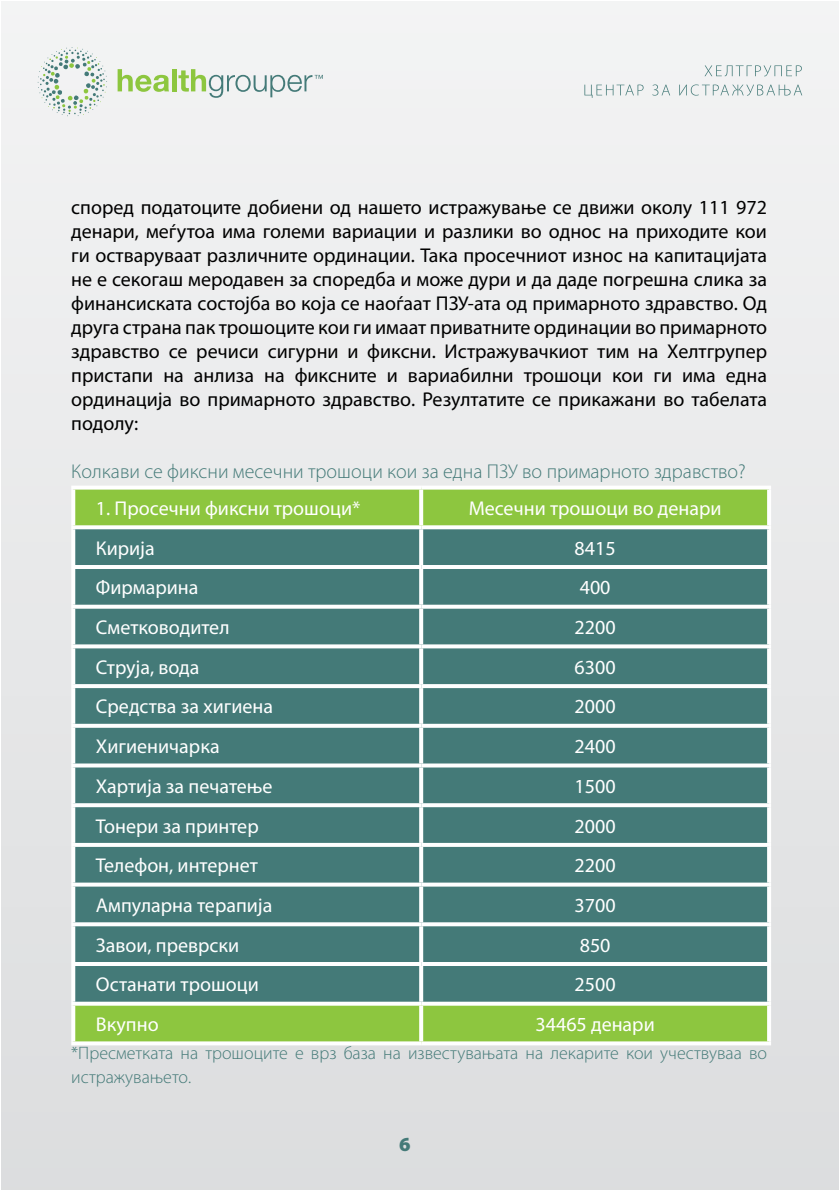
<style>
.page{position:relative;width:840px;height:1191px;background:#fff}
.page>*{position:absolute;margin:0;border:0;box-sizing:border-box;transform-origin:0 0}
.body_text{font:20px/24px "Myriad Pro";color:#000;text-align:justify}
.body_text-2{font:20px "Myriad Pro";color:#fff}
.naslov_tabela{font:300 20px "Myriad Pro";color:#447a78}
.t1{font:900 20px "Myriad Pro";color:#447a78}
.naslov_tabela-2{font:300 18px/24px "Myriad Pro";color:#447a78}
</style>
<div class="page">
<div style="left:1px;top:1px;width:837px;height:1189px;background:linear-gradient(to right,#eaeaeb,#eaebec)"></div>
<svg style="left:38px;top:47px;width:69px;height:69px"></svg>
<svg style="left:117px;top:69px;width:52px;height:23px"></svg>
<hr style="left:172px;top:69px;width:4px;height:22px;background:#8dc63f">
<svg style="left:178px;top:69px;width:145px;height:29px"></svg>
<svg style="left:704px;top:65px;width:97px;height:11px"></svg>
<svg style="left:584px;top:85px;width:59px;height:13px"></svg>
<svg style="left:652px;top:84px;width:17px;height:12px"></svg>
<svg style="left:679px;top:84px;width:122px;height:12px"></svg>
<div style="left:75px;top:489px;width:691px;height:552px;background:#8dc63f"></div>
<div style="left:75px;top:529px;width:691px;height:472px;background:#447a78"></div>
<svg style="left:71px;top:485px;width:350px;height:4px"></svg>
<hr style="left:71px;top:489px;width:4px;height:36px;background:#fff">
<svg style="left:421px;top:485px;width:349px;height:4px"></svg>
<svg style="left:419px;top:489px;width:4px;height:36px"></svg>
<svg style="left:766px;top:489px;width:4px;height:36px"></svg>
<svg style="left:71px;top:525px;width:350px;height:4px"></svg>
<hr style="left:71px;top:529px;width:4px;height:36px;background:#fff">
<svg style="left:421px;top:525px;width:349px;height:4px"></svg>
<svg style="left:419px;top:529px;width:4px;height:36px"></svg>
<svg style="left:766px;top:529px;width:4px;height:36px"></svg>
<hr style="left:71px;top:565px;width:350px;height:4px;background:#fff">
<hr style="left:71px;top:569px;width:4px;height:35px;background:#fff">
<hr style="left:421px;top:565px;width:349px;height:4px;background:#fff">
<svg style="left:419px;top:569px;width:4px;height:35px"></svg>
<svg style="left:766px;top:569px;width:4px;height:35px"></svg>
<svg style="left:71px;top:604px;width:350px;height:4px"></svg>
<hr style="left:71px;top:608px;width:4px;height:36px;background:#fff">
<svg style="left:421px;top:604px;width:349px;height:4px"></svg>
<svg style="left:419px;top:608px;width:4px;height:36px"></svg>
<svg style="left:766px;top:608px;width:4px;height:36px"></svg>
<svg style="left:71px;top:644px;width:350px;height:4px"></svg>
<hr style="left:71px;top:648px;width:4px;height:36px;background:#fff">
<svg style="left:421px;top:644px;width:349px;height:4px"></svg>
<svg style="left:419px;top:648px;width:4px;height:36px"></svg>
<svg style="left:766px;top:648px;width:4px;height:36px"></svg>
<svg style="left:71px;top:684px;width:350px;height:4px"></svg>
<hr style="left:71px;top:688px;width:4px;height:36px;background:#fff">
<svg style="left:421px;top:684px;width:349px;height:4px"></svg>
<svg style="left:419px;top:688px;width:4px;height:36px"></svg>
<svg style="left:766px;top:688px;width:4px;height:36px"></svg>
<svg style="left:71px;top:724px;width:350px;height:4px"></svg>
<hr style="left:71px;top:728px;width:4px;height:35px;background:#fff">
<svg style="left:421px;top:724px;width:349px;height:4px"></svg>
<svg style="left:419px;top:728px;width:4px;height:35px"></svg>
<svg style="left:766px;top:728px;width:4px;height:35px"></svg>
<svg style="left:71px;top:763px;width:350px;height:4px"></svg>
<hr style="left:71px;top:767px;width:4px;height:36px;background:#fff">
<svg style="left:421px;top:763px;width:349px;height:4px"></svg>
<svg style="left:419px;top:767px;width:4px;height:36px"></svg>
<svg style="left:766px;top:767px;width:4px;height:36px"></svg>
<svg style="left:71px;top:803px;width:350px;height:4px"></svg>
<hr style="left:71px;top:807px;width:4px;height:36px;background:#fff">
<svg style="left:421px;top:803px;width:349px;height:4px"></svg>
<svg style="left:419px;top:807px;width:4px;height:36px"></svg>
<svg style="left:766px;top:807px;width:4px;height:36px"></svg>
<svg style="left:71px;top:843px;width:350px;height:4px"></svg>
<hr style="left:71px;top:847px;width:4px;height:35px;background:#fff">
<svg style="left:421px;top:843px;width:349px;height:4px"></svg>
<svg style="left:419px;top:847px;width:4px;height:35px"></svg>
<svg style="left:766px;top:847px;width:4px;height:35px"></svg>
<svg style="left:71px;top:882px;width:350px;height:4px"></svg>
<hr style="left:71px;top:886px;width:4px;height:36px;background:#fff">
<svg style="left:421px;top:882px;width:349px;height:4px"></svg>
<svg style="left:419px;top:886px;width:4px;height:36px"></svg>
<svg style="left:766px;top:886px;width:4px;height:36px"></svg>
<svg style="left:71px;top:922px;width:350px;height:4px"></svg>
<hr style="left:71px;top:926px;width:4px;height:36px;background:#fff">
<svg style="left:421px;top:922px;width:349px;height:4px"></svg>
<svg style="left:419px;top:926px;width:4px;height:36px"></svg>
<svg style="left:766px;top:926px;width:4px;height:36px"></svg>
<hr style="left:71px;top:962px;width:350px;height:4px;background:#fff">
<hr style="left:71px;top:966px;width:4px;height:35px;background:#fff">
<hr style="left:421px;top:962px;width:349px;height:4px;background:#fff">
<svg style="left:419px;top:966px;width:4px;height:35px"></svg>
<svg style="left:766px;top:966px;width:4px;height:35px"></svg>
<svg style="left:71px;top:1001px;width:350px;height:4px"></svg>
<hr style="left:71px;top:1005px;width:4px;height:36px;background:#fff">
<svg style="left:421px;top:1001px;width:349px;height:4px"></svg>
<svg style="left:419px;top:1005px;width:4px;height:36px"></svg>
<svg style="left:766px;top:1005px;width:4px;height:36px"></svg>
<svg style="left:71px;top:1041px;width:350px;height:4px"></svg>
<svg style="left:421px;top:1041px;width:349px;height:4px"></svg>
<p class="body_text" style="left:71px;top:194px;width:697px">според податоците добиени од нашето истражување се движи околу 111 972 денари, меѓутоа има големи вариации и разлики во однос на приходите кои ги остваруваат различните ординации. Така просечниот износ на капитацијата не е секогаш меродавен за споредба и може дури и да даде погрешна слика за финансиската состојба во која се наоѓаат ПЗУ-ата од примарното здравство. Од друга страна пак трошоците кои ги имаат приватните ординации во примарното здравство се речиси сигурни и фиксни. Истражувачкиот тим на Хелтгрупер пристапи на анлиза на фиксните и вариабилни трошоци кои ги има една ординација во примарното здравство. Резултатите се прикажани во табелата подолу:</p>
<p class="naslov_tabela" style="left:71px;top:460px;width:675px">Колкави се фиксни месечни трошоци кои за една ПЗУ во примарното здравство?</p>
<p class="body_text-2" style="left:96px;top:496px;width:266px">1. Просечни фиксни трошоци*</p>
<p class="body_text-2" style="left:468px;top:496px;width:254px">Месечни трошоци во денари</p>
<p class="body_text-2" style="left:96px;top:535px;width:60px">Кирија</p>
<p class="body_text-2" style="left:574px;top:535px;width:43px">8415</p>
<p class="body_text-2" style="left:96px;top:575px;width:104px">Фирмарина</p>
<p class="body_text-2" style="left:579px;top:575px;width:32px">400</p>
<p class="body_text-2" style="left:96px;top:615px;width:135px">Сметководител</p>
<p class="body_text-2" style="left:574px;top:615px;width:43px">2200</p>
<p class="body_text-2" style="left:96px;top:654px;width:105px">Струја, вода</p>
<p class="body_text-2" style="left:574px;top:654px;width:43px">6300</p>
<p class="body_text-2" style="left:96px;top:694px;width:178px">Средства за хигиена</p>
<p class="body_text-2" style="left:574px;top:694px;width:43px">2000</p>
<p class="body_text-2" style="left:96px;top:734px;width:125px">Хигиеничарка</p>
<p class="body_text-2" style="left:574px;top:734px;width:43px">2400</p>
<p class="body_text-2" style="left:96px;top:774px;width:178px">Хартија за печатење</p>
<p class="body_text-2" style="left:574px;top:774px;width:43px">1500</p>
<p class="body_text-2" style="left:96px;top:813px;width:164px">Тонери за принтер</p>
<p class="body_text-2" style="left:574px;top:813px;width:43px">2000</p>
<p class="body_text-2" style="left:96px;top:853px;width:163px">Телефон, интернет</p>
<p class="body_text-2" style="left:574px;top:853px;width:43px">2200</p>
<p class="body_text-2" style="left:96px;top:893px;width:178px">Ампуларна терапија</p>
<p class="body_text-2" style="left:574px;top:893px;width:43px">3700</p>
<p class="body_text-2" style="left:96px;top:932px;width:145px">Завои, преврски</p>
<p class="body_text-2" style="left:579px;top:932px;width:32px">850</p>
<p class="body_text-2" style="left:96px;top:972px;width:164px">Останати трошоци</p>
<p class="body_text-2" style="left:574px;top:972px;width:43px">2500</p>
<p class="body_text-2" style="left:96px;top:1012px;width:64px">Вкупно</p>
<p class="body_text-2" style="left:535px;top:1012px;width:121px">34465 денари</p>
<p class="naslov_tabela-2" style="left:71px;top:1041px;width:697px">*Пресметката на трошоците е врз база на известувањата на лекарите кои учествуваа во истражувањето.</p>
<p class="t1" style="left:399px;top:1133px;width:13px">6</p>
</div>
